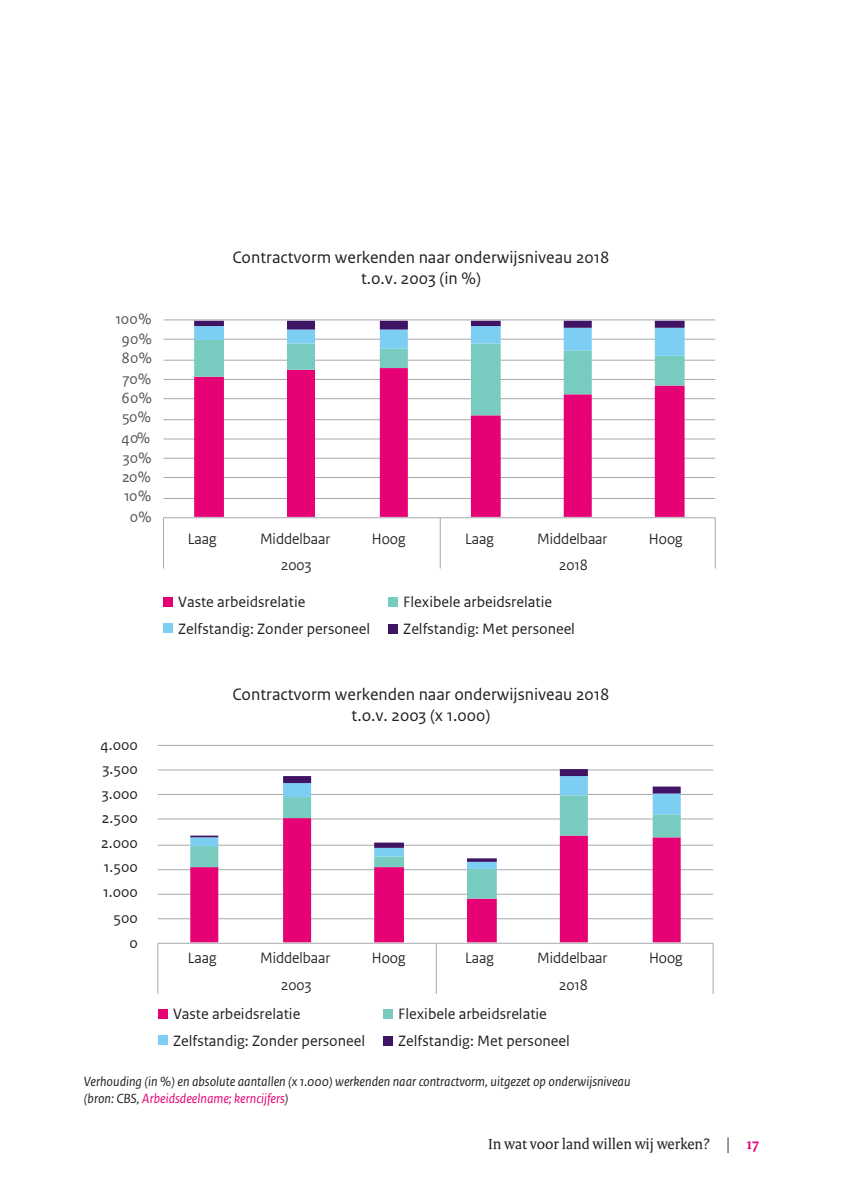
<style>
.page{position:relative;width:842px;height:1189px;background:#fff}
.page>*{position:absolute;margin:0;border:0;box-sizing:border-box;transform-origin:0 0}
.t1{font:17.5px/21px "Rijksoverheid Sans Text";color:#231f20;text-align:center}
.t2{font:15.75px "Rijksoverheid Sans Text TT";color:#231f20}
.t3{font:15.75px "Rijksoverheid Sans Heading TT";color:#231f20}
.t4{font:15.75px "Rijksoverheid Sans Text TT";color:#525358}
.t5{font:15.75px "Rijksoverheid Serif";color:#231f20}
.t6{font:italic 14px/17.5px "Rijksoverheid Sans Text";color:#231f20}
.s1{color:#e60275}
.s2{font-weight:700;color:#e60275}
</style>
<div class="page">
<hr style="left:158px;top:918px;width:554px;height:1px;background:#a8a9ad">
<hr style="left:158px;top:893px;width:554px;height:1px;background:#a8a9ad">
<hr style="left:158px;top:869px;width:554px;height:1px;background:#a8a9ad">
<hr style="left:158px;top:844px;width:554px;height:1px;background:#a8a9ad">
<hr style="left:158px;top:818px;width:554px;height:1px;background:#a8a9ad">
<hr style="left:158px;top:794px;width:554px;height:1px;background:#a8a9ad">
<hr style="left:158px;top:769px;width:554px;height:1px;background:#a8a9ad">
<hr style="left:158px;top:745px;width:554px;height:1px;background:#a8a9ad">
<svg style="left:190px;top:898px;width:490px;height:44px"></svg>
<svg style="left:190px;top:868px;width:490px;height:30px"></svg>
<svg style="left:190px;top:861px;width:490px;height:7px"></svg>
<svg style="left:190px;top:769px;width:490px;height:92px"></svg>
<hr style="left:158px;top:942px;width:554px;height:1px;background:#a8a9ad">
<svg style="left:157px;top:943px;width:1px;height:51px"></svg>
<svg style="left:436px;top:943px;width:1px;height:51px"></svg>
<svg style="left:712px;top:943px;width:1px;height:51px"></svg>
<div style="left:158px;top:1009px;width:10px;height:10px;background:#e60275"></div>
<div style="left:383px;top:1009px;width:10px;height:10px;background:#78cbbf"></div>
<div style="left:158px;top:1034px;width:10px;height:10px;background:#7ccff2"></div>
<div style="left:383px;top:1035px;width:10px;height:10px;background:#3f1464"></div>
<div style="left:163px;top:597px;width:10px;height:10px;background:#e60275"></div>
<div style="left:388px;top:597px;width:10px;height:10px;background:#78cbbf"></div>
<div style="left:163px;top:623px;width:10px;height:9px;background:#7ccff2"></div>
<div style="left:388px;top:623px;width:10px;height:10px;background:#3f1464"></div>
<hr style="left:163px;top:498px;width:552px;height:1px;background:#a8a9ad">
<hr style="left:163px;top:477px;width:552px;height:1px;background:#a8a9ad">
<hr style="left:163px;top:458px;width:552px;height:1px;background:#a8a9ad">
<hr style="left:163px;top:438px;width:552px;height:1px;background:#a8a9ad">
<hr style="left:163px;top:419px;width:552px;height:1px;background:#a8a9ad">
<hr style="left:163px;top:398px;width:552px;height:1px;background:#a8a9ad">
<hr style="left:163px;top:379px;width:552px;height:1px;background:#a8a9ad">
<hr style="left:163px;top:360px;width:552px;height:1px;background:#a8a9ad">
<hr style="left:163px;top:339px;width:552px;height:1px;background:#a8a9ad">
<hr style="left:163px;top:319px;width:552px;height:1px;background:#a8a9ad">
<svg style="left:194px;top:415px;width:490px;height:102px"></svg>
<svg style="left:194px;top:321px;width:490px;height:94px"></svg>
<hr style="left:163px;top:517px;width:552px;height:1px;background:#a8a9ad">
<svg style="left:163px;top:518px;width:1px;height:50px"></svg>
<svg style="left:439px;top:518px;width:1px;height:50px"></svg>
<svg style="left:714px;top:518px;width:1px;height:50px"></svg>
<p class="t4" style="left:116px;top:310px;width:37px">100%</p>
<p class="t4" style="left:121px;top:329px;width:32px">90%</p>
<p class="t4" style="left:121px;top:349px;width:32px">80%</p>
<p class="t4" style="left:122px;top:370px;width:30px">70%</p>
<p class="t4" style="left:121px;top:389px;width:32px">60%</p>
<p class="t4" style="left:122px;top:408px;width:30px">50%</p>
<p class="t4" style="left:121px;top:429px;width:30px">40%</p>
<p class="t4" style="left:123px;top:448px;width:30px">30%</p>
<p class="t4" style="left:122px;top:468px;width:30px">20%</p>
<p class="t4" style="left:124px;top:487px;width:29px">10%</p>
<p class="t4" style="left:130px;top:508px;width:23px">0%</p>
<p class="t2" style="left:101px;top:735px;width:39px">4.000</p>
<p class="t2" style="left:103px;top:760px;width:37px">3.500</p>
<p class="t2" style="left:102px;top:784px;width:37px">3.000</p>
<p class="t2" style="left:102px;top:809px;width:37px">2.500</p>
<p class="t2" style="left:101px;top:833px;width:38px">2.000</p>
<p class="t2" style="left:104px;top:858px;width:35px">1.500</p>
<p class="t2" style="left:103px;top:882px;width:36px">1.000</p>
<p class="t2" style="left:113px;top:909px;width:26px">500</p>
<p class="t2" style="left:129px;top:933px;width:10px">0</p>
<p class="t1" style="left:232px;top:247px;width:378px">Contractvorm werkenden naar onderwijsniveau 2018 t.o.v. 2003 (in %)</p>
<p class="t3" style="left:188px;top:530px;width:30px">Laag</p>
<p class="t3" style="left:260px;top:530px;width:72px">Middelbaar</p>
<p class="t3" style="left:371px;top:530px;width:35px">Hoog</p>
<p class="t3" style="left:465px;top:530px;width:30px">Laag</p>
<p class="t3" style="left:537px;top:530px;width:72px">Middelbaar</p>
<p class="t3" style="left:648px;top:530px;width:35px">Hoog</p>
<p class="t3" style="left:281px;top:556px;width:32px">2003</p>
<p class="t3" style="left:559px;top:556px;width:30px">2018</p>
<p class="t2" style="left:178px;top:593px;width:129px">Vaste arbeidsrelatie</p>
<p class="t2" style="left:403px;top:593px;width:150px">Flexibele arbeidsrelatie</p>
<p class="t2" style="left:178px;top:619px;width:194px">Zelfstandig: Zonder personeel</p>
<p class="t2" style="left:403px;top:619px;width:173px">Zelfstandig: Met personeel</p>
<p class="t1" style="left:232px;top:684px;width:378px">Contractvorm werkenden naar onderwijsniveau 2018 t.o.v. 2003 (x 1.000)</p>
<p class="t3" style="left:188px;top:949px;width:30px">Laag</p>
<p class="t3" style="left:260px;top:949px;width:72px">Middelbaar</p>
<p class="t3" style="left:371px;top:949px;width:35px">Hoog</p>
<p class="t3" style="left:465px;top:949px;width:30px">Laag</p>
<p class="t3" style="left:537px;top:949px;width:72px">Middelbaar</p>
<p class="t3" style="left:648px;top:949px;width:35px">Hoog</p>
<p class="t3" style="left:281px;top:975px;width:32px">2003</p>
<p class="t3" style="left:559px;top:975px;width:30px">2018</p>
<p class="t2" style="left:173px;top:1005px;width:129px">Vaste arbeidsrelatie</p>
<p class="t2" style="left:398px;top:1005px;width:150px">Flexibele arbeidsrelatie</p>
<p class="t2" style="left:173px;top:1031px;width:194px">Zelfstandig: Zonder personeel</p>
<p class="t2" style="left:398px;top:1031px;width:173px">Zelfstandig: Met personeel</p>
<p class="t6" style="left:84px;top:1073px;width:548px">Verhouding (in %) en absolute aantallen (x 1.000) werkenden naar contractvorm, uitgezet op onderwijsniveau (bron: CBS, <span class="s1">Arbeidsdeelname; kerncijfers</span>)</p>
<p class="t5" style="left:488px;top:1134px;width:272px">In wat voor land willen wij werken? | <span class="s2">17</span></p>
</div>
